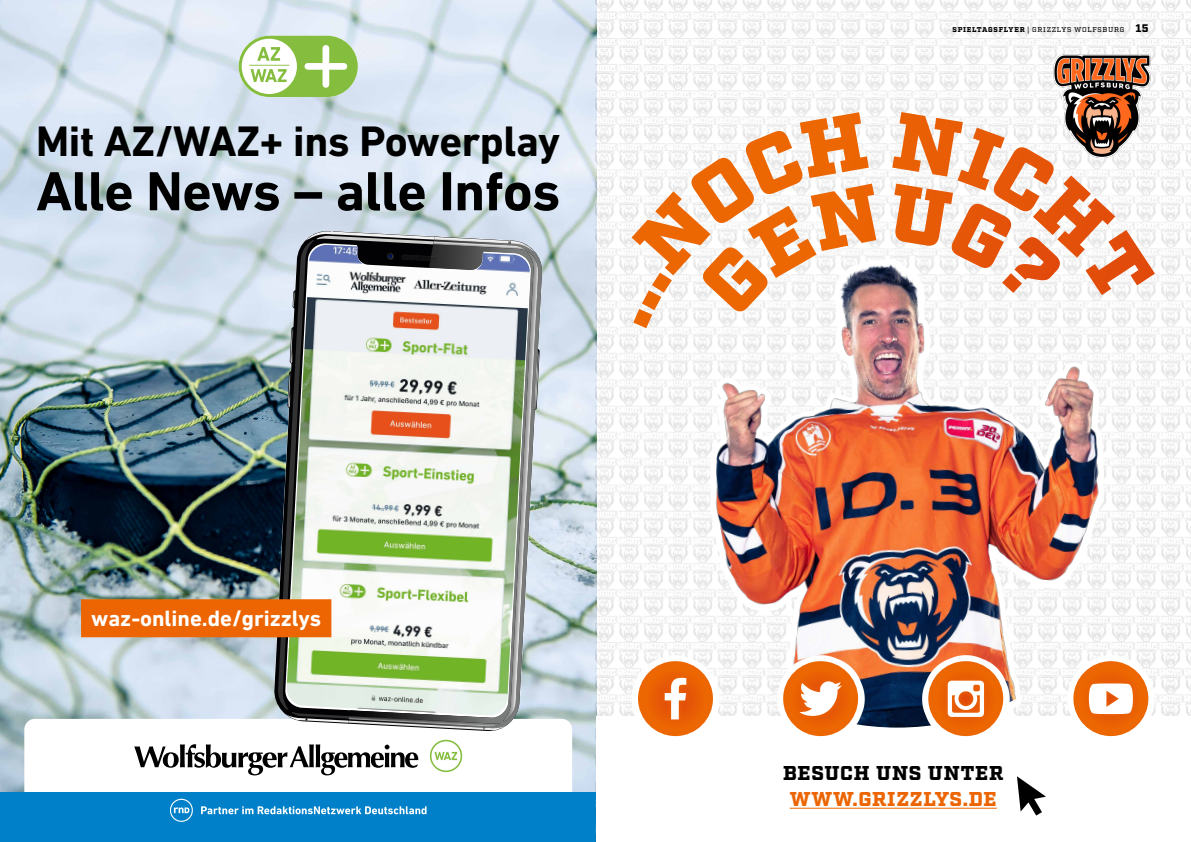
<style>
.page{position:relative;width:1191px;height:842px;background:#fff}
.page>*{position:absolute;margin:0;border:0;box-sizing:border-box;transform-origin:0 0}
.t1{font:700 56px "DIN Next LT Pro";letter-spacing:-.01em;color:#000}
.t2{font:700 43.4px "DIN Next LT Pro";letter-spacing:-.01em;color:#000}
.t3{font:700 22.6px "DIN Next LT Pro";color:#fff}
.subheadline_weiss{font:900 20px "Factoria";letter-spacing:.04em;color:#ec6502}
.subheadline_weiss-2{font:900 20px "Factoria";letter-spacing:.03em;color:#000}
.t4{font:500 7px "Factoria";letter-spacing:.095em;color:#000}
.s1{font-weight:900}
.s2{font-weight:900;font-size:11px}
</style>
<div class="page">
<img style="left:0;top:0;width:595px;height:792px">
<svg style="left:24px;top:719px;width:548px;height:73px"></svg>
<div style="left:0;top:792px;width:596px;height:50px;background:#0080c8"></div>
<svg style="left:201px;top:806px;width:225px;height:8px"></svg>
<svg style="left:170px;top:799px;width:23px;height:23px"></svg>
<svg style="left:239px;top:36px;width:119px;height:61px"></svg>
<svg style="left:430px;top:740px;width:32px;height:32px"></svg>
<svg style="left:134px;top:744px;width:284px;height:31px"></svg>
<svg style="left:273px;top:230px;width:270px;height:502px"></svg>
<img style="left:278px;top:231px;width:160px;height:492px">
<img style="left:348px;top:721px;width:147px;height:9px">
<img style="left:434px;top:237px;width:101px;height:4px">
<svg style="left:495px;top:240px;width:48px;height:490px;background:#c8d2d9"></svg>
<img style="left:503px;top:251px;width:35px;height:470px">
<img style="left:349px;top:716px;width:152px;height:11px">
<img style="left:433px;top:241px;width:93px;height:3px">
<img style="left:286px;top:245px;width:244px;height:471px">
<div style="left:81px;top:599px;width:250px;height:38px;background:#ec6502"></div>
<img style="left:595px;top:0;width:596px;height:841px">
<div style="left:596px;top:716px;width:595px;height:126px;background:#fff"></div>
<svg style="left:710px;top:625px;width:394px;height:103px"></svg>
<img style="left:638px;top:209px;width:518px;height:519px;border-radius:259px">
<hr style="left:789px;top:808px;width:207px;height:1px;background:#ec6502">
<svg style="left:1017px;top:776px;width:29px;height:39px"></svg>
<div style="left:1067px;top:655px;width:87px;height:87px;background:#fff"></div>
<div style="left:1073px;top:661px;width:75px;height:75px;background:#ec6602;border-radius:37px"></div>
<svg style="left:1088px;top:683px;width:45px;height:31px"></svg>
<svg style="left:922px;top:655px;width:87px;height:82px"></svg>
<div style="left:928px;top:661px;width:75px;height:75px;background:#ec6602;border-radius:37px"></div>
<svg style="left:947px;top:681px;width:37px;height:36px"></svg>
<svg style="left:777px;top:655px;width:87px;height:82px"></svg>
<div style="left:783px;top:661px;width:75px;height:75px;background:#ec6602;border-radius:37px"></div>
<svg style="left:799px;top:679px;width:43px;height:39px"></svg>
<div style="left:632px;top:655px;width:87px;height:87px;background:#fff"></div>
<div style="left:638px;top:661px;width:75px;height:75px;background:#ec6602;border-radius:37px"></div>
<div style="left:658px;top:672px;width:34px;height:53px;background:#e85d05"></div>
<svg style="left:664px;top:677px;width:22px;height:42px"></svg>
<img style="left:1021px;top:23px;width:134px;height:89px">
<svg style="left:631px;top:112px;width:524px;height:216px"></svg>
<p class="t2" style="left:36px;top:116px;width:525px">Mit AZ/WAZ+ ins Powerplay</p>
<p class="t1" style="left:36px;top:158px;width:525px">Alle News – alle Infos</p>
<p class="t3" style="left:91px;top:605px;width:231px">waz-online.de/grizzlys</p>
<p class="t4" style="left:952px;top:26px;width:197px"><span class="s1">SPIELTAGSFLYER</span> | GRIZZLYS WOLFSBURG <span class="s2">15</span></p>
<p class="subheadline_weiss-2" style="left:783px;top:761px;width:222px">BESUCH UNS UNTER</p>
<p class="subheadline_weiss" style="left:789px;top:787px;width:208px">WWW.GRIZZLYS.DE</p>
</div>
